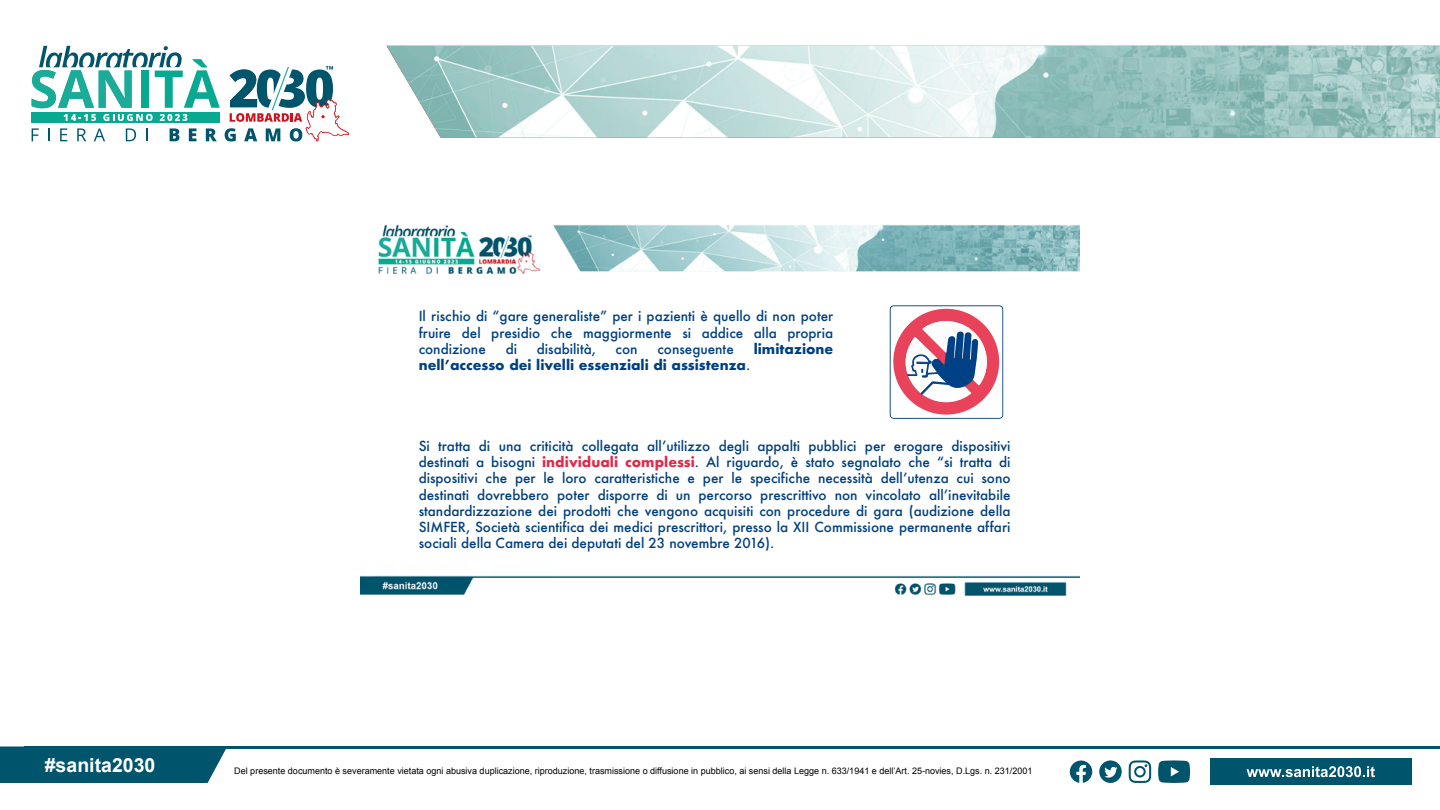
<style>
.page{position:relative;width:1440px;height:810px;background:#fff}
.page>*{position:absolute;margin:0;border:0;box-sizing:border-box;transform-origin:0 0}
.t1{font:700 19.5px "Arial";color:#fff}
.t2{font:500 13.5px/16.2px "Futura";color:#004080;text-align:justify}
.t3{font:700 13.5px "Futura";color:#004080}
.t4{font:9px "Arial";color:#000}
.s1{font-weight:500}
.s2{font-weight:700;color:#df2a4b}
</style>
<div class="page">
<img style="left:386px;top:46px;width:1054px;height:92px">
<svg style="left:32px;top:46px;width:317px;height:95px"></svg>
<div style="left:0;top:746px;width:226px;height:37px;background:#00546b"></div>
<div style="left:1210px;top:759px;width:201px;height:26px;background:#00546b"></div>
<hr style="left:24px;top:746px;width:1416px;height:3px;background:#00546b">
<svg style="left:1247px;top:766px;width:128px;height:11px"></svg>
<svg style="left:1129px;top:760px;width:22px;height:23px"></svg>
<svg style="left:1158px;top:760px;width:32px;height:23px"></svg>
<svg style="left:1070px;top:761px;width:22px;height:22px"></svg>
<svg style="left:1099px;top:760px;width:23px;height:23px"></svg>
<img style="left:360px;top:224px;width:720px;height:372px">
<svg style="left:890px;top:305px;width:113px;height:114px"></svg>
<p class="t2" style="left:419px;top:308px;width:416px">Il rischio di “gare generaliste” per i pazienti è quello di non poter fruire del presidio che maggiormente si addice alla propria condizione</p>
<p class="t2" style="left:506px;top:340px;width:13px">di</p>
<p class="t2" style="left:537px;top:340px;width:61px">disabilità,</p>
<p class="t2" style="left:616px;top:340px;width:24px">con</p>
<p class="t2" style="left:657px;top:340px;width:78px">conseguente</p>
<p class="t3" style="left:754px;top:339px;width:81px">limitazione</p>
<p class="t3" style="left:419px;top:355px;width:333px">nell’accesso dei livelli essenziali di assistenza<span class="s1">.</span></p>
<p class="t2" style="left:419px;top:437px;width:593px">Si tratta di una criticità collegata all’utilizzo degli appalti pubblici per erogare dispositivi destinati a bisogni <span class="s2">individuali complessi</span>. Al riguardo, è stato segnalato che “si tratta di dispositivi che per le loro caratteristiche e per le specifiche necessità dell’utenza cui sono destinati dovrebbero poter disporre di un percorso prescrittivo non vincolato all’inevitabile standardizzazione dei prodotti che vengono acquisiti con procedure di gara (audizione della SIMFER, Società scientifica dei medici prescrittori, presso la XII Commissione permanente affari sociali della Camera dei deputati del 23 novembre 2016).</p>
<h1 class="t1" style="left:45px;top:752px;width:112px">#sanita2030</h1>
<p class="t4" style="left:234px;top:765px;width:800px">Del presente documento è severamente vietata ogni abusiva duplicazione, riproduzione, trasmissione o diffusione in pubblico, ai sensi della Legge n. 633/1941 e dell’Art. 25-novies, D.Lgs. n. 231/2001</p>
</div>
